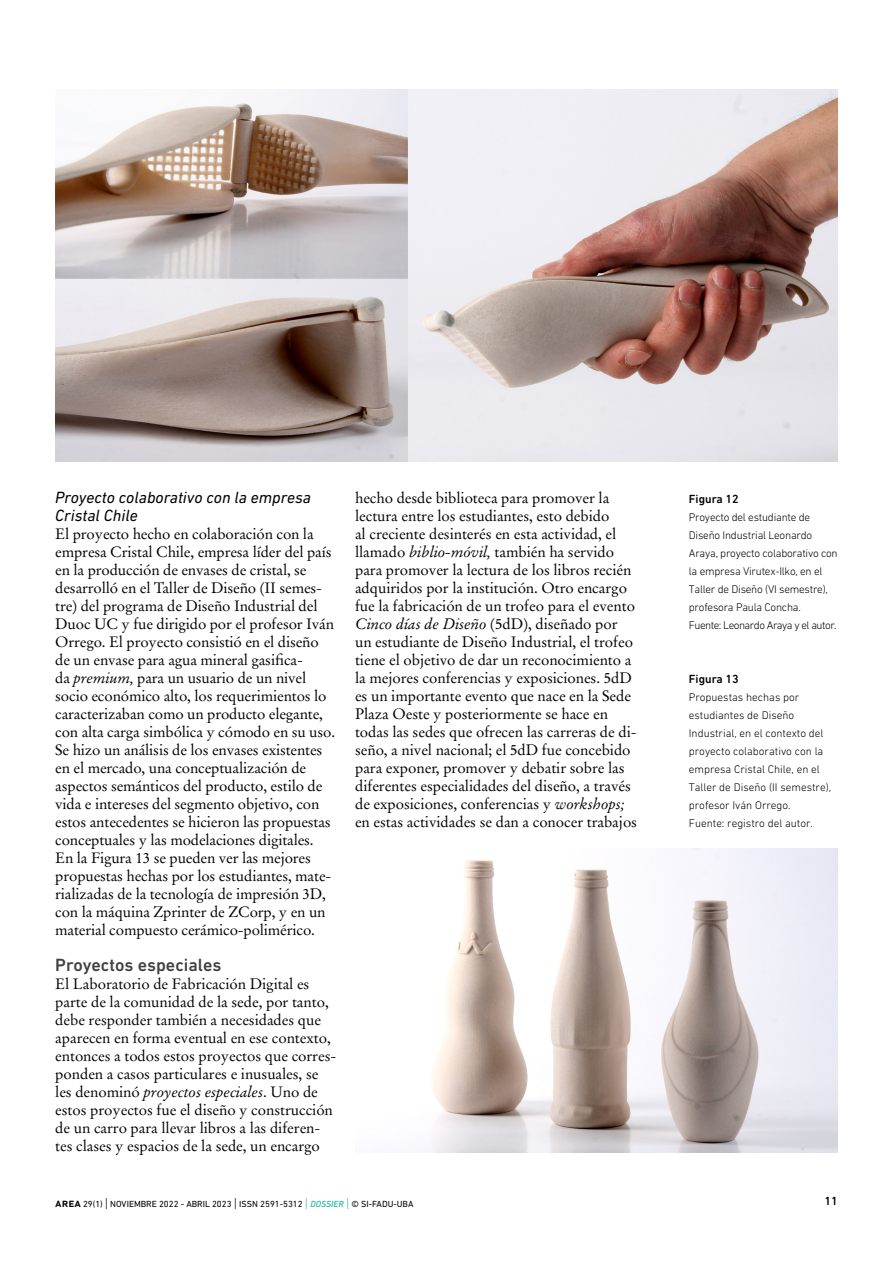
<style>
.page{position:relative;width:893px;height:1263px;background:#fff}
.page>*{position:absolute;margin:0;border:0;box-sizing:border-box;transform-origin:0 0}
.Subtitulo_2{font:500 18px "DIN Next LT Pro";color:#414042}
.Subtitulo_3{font:italic 16.5px/18px "DIN Next LT Pro";color:#000}
.Texto_principal{font:15px/18px "Stempel Garamond LT Std";letter-spacing:-.01em;color:#000}
.Titulo_Figuras_Fotog{font:500 12px "DIN Next LT Pro";color:#000}
.Epígrafe{font:300 11.25px/18px "DIN Next LT Pro";color:#000}
.Epígrafe-2{font:300 11.25px/18px "DIN Next LT Pro";letter-spacing:-.02em;color:#000}
.Epígrafe-3{font:300 11.25px "DIN Next LT Pro";letter-spacing:-.045em;color:#000}
.t1{font:9px "DIN Next LT Pro";color:#000}
.s1{font-style:italic}
.s2{font-weight:500;font-size:12px}
.s3{font-weight:300;font-size:13.5px}
.s4{font-weight:300;font-size:13.5px;color:#36bba5}
.s5{font-weight:500;font-style:italic;color:#36bba5}
</style>
<div class="page">
<img style="left:55px;top:89px;width:783px;height:372px">
<img style="left:432px;top:848px;width:406px;height:305px">
<p class="Subtitulo_3" style="left:55px;top:488px;width:257px">Proyecto colaborativo con la empresa<br>Cristal Chile</p>
<p class="Texto_principal" style="left:55px;top:525px;width:281px">El proyecto hecho en colaboración con la empresa Cristal Chile, empresa líder del país en la producción de envases de cristal, se desarrolló en el Taller de Diseño (II semes&shy;tre) del programa de Diseño Industrial del Duoc UC y fue dirigido por el profesor Iván Orrego. El proyecto consistió en el diseño de un envase para agua mineral gasifica-<br>da <span class="s1">premium,</span> para un usuario de un nivel socio económico alto, los requerimientos lo caracterizaban como un producto elegante, con alta carga simbólica y cómodo en su uso.<br>Se hizo un análisis de los envases existentes en el mercado, una conceptualización de aspectos semánticos del producto, estilo de vida e intereses del segmento objetivo, con estos antecedentes se hicieron las propuestas conceptuales y las modelaciones digitales.<br>En la Figura 13 se pueden ver las mejores propuestas hechas por los estudiantes, mate&shy;rializadas de la tecnología de impresión 3D, con la máquina Zprinter de ZCorp, y en un material compuesto cerámico-polimérico.</p>
<p class="Subtitulo_2" style="left:55px;top:955px;width:168px">Proyectos especiales</p>
<p class="Texto_principal" style="left:55px;top:975px;width:282px">El Laboratorio de Fabricación Digital es parte de la comunidad de la sede, por tanto, debe responder también a necesidades que aparecen en forma eventual en ese contexto, entonces a todos estos proyectos que corres&shy;ponden a casos particulares e inusuales, se les denominó <span class="s1">proyectos especiales</span>. Uno de estos proyectos fue el diseño y construcción de un carro para llevar libros a las diferen&shy;tes clases y espacios de la sede, un encargo</p>
<p class="Texto_principal" style="left:355px;top:489px;width:284px">hecho desde biblioteca para promover la lectura entre los estudiantes, esto debido<br>al creciente desinterés en esta actividad, el llamado <span class="s1">biblio-móvil,</span> también ha servido para promover la lectura de los libros recién adquiridos por la institución. Otro encargo fue la fabricación de un trofeo para el evento <span class="s1">Cinco días de Diseño</span> (5dD), diseñado por un estudiante de Diseño Industrial, el trofeo tiene el objetivo de dar un reconocimiento a la mejores conferencias y exposiciones. 5dD es un importante evento que nace en la Sede Plaza Oeste y posteriormente se hace en todas las sedes que ofrecen las carreras de di&shy;seño, a nivel nacional; el 5dD fue concebido para exponer, promover y debatir sobre las diferentes especialidades del diseño, a través de exposiciones, conferencias y <span class="s1">workshops; </span>en estas actividades se dan a conocer trabajos</p>
<p class="Titulo_Figuras_Fotog" style="left:689px;top:492px;width:51px">Figura 12</p>
<p class="Epígrafe-2" style="left:689px;top:508px;width:150px">Proyecto del estudiante de<br>Diseño Industrial Leonardo<br>Araya, proyecto colaborativo con la empresa Virutex-Ilko, en el<br>Taller de Diseño (VI semestre), profesora Paula Concha.</p>
<p class="Epígrafe-3" style="left:689px;top:619px;width:149px">Fuente: Leonardo Araya y el autor.</p>
<p class="Titulo_Figuras_Fotog" style="left:689px;top:672px;width:51px">Figura 13</p>
<p class="Epígrafe" style="left:689px;top:688px;width:144px">Propuestas hechas por estudiantes de Diseño<br>Industrial, en el contexto del proyecto colaborativo con la empresa Cristal Chile, en el<br>Taller de Diseño (II semestre), profesor Iván Orrego.</p>
<p class="Epígrafe" style="left:689px;top:814px;width:126px">Fuente: registro del autor.</p>
<p class="t1" style="left:55px;top:1198px;width:360px"><span class="s2">area</span> 29(1) <span class="s3">|</span> NOVIEMBRE 2022 - ABRIL 2023 <span class="s3">|</span> ISSN 2591-5312 <span class="s4">|</span> <span class="s5">DOSSIER</span> <span class="s4">|</span> © SI-FADU-UBA</p>
<p class="Titulo_Figuras_Fotog" style="left:824px;top:1194px;width:15px">11</p>
</div>
